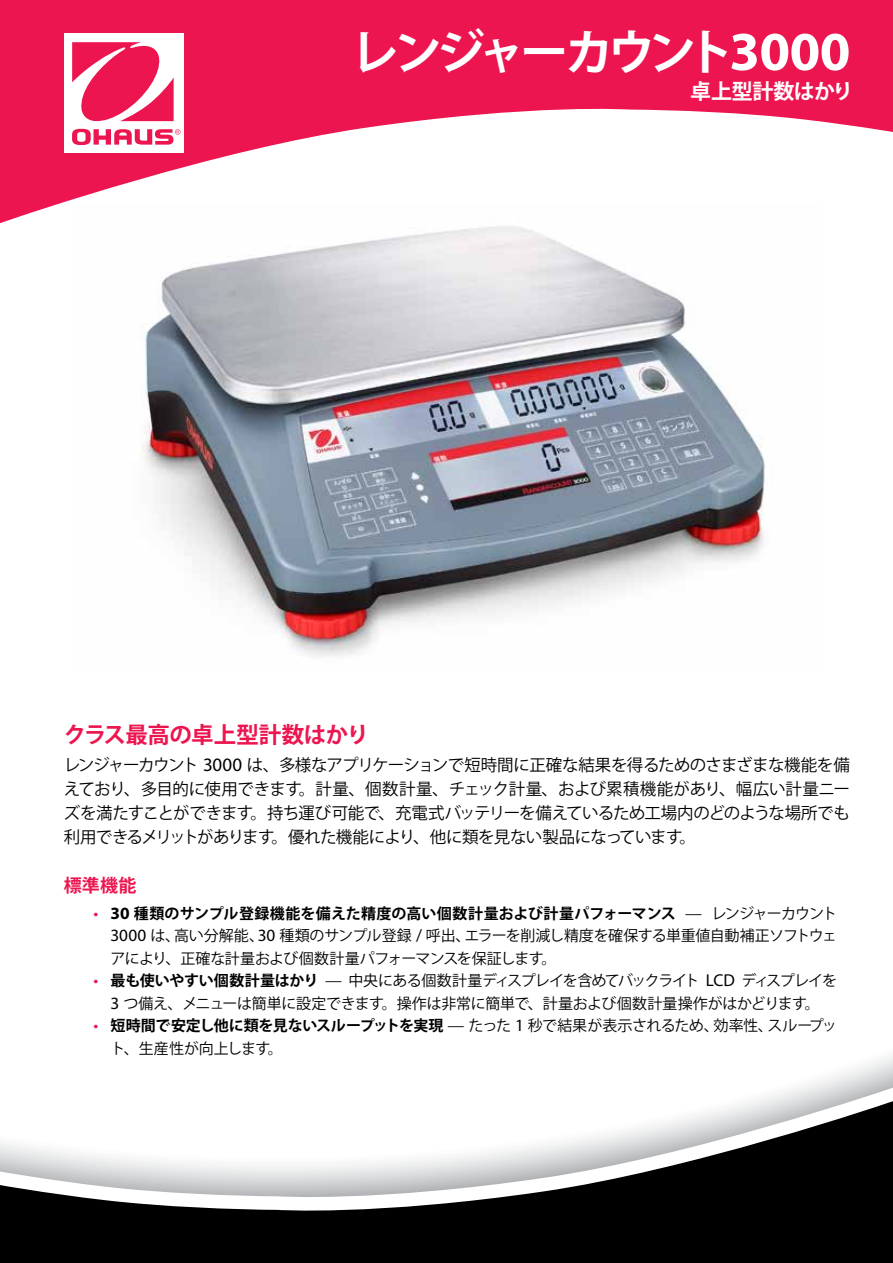
<style>
.page{position:relative;width:893px;height:1263px;background:#fff}
.page>*{position:absolute;margin:0;border:0;box-sizing:border-box;transform-origin:0 0}
.t1{font:700 48px "Koz Go Pro";letter-spacing:-.105em;color:#fff}
.t2{font:700 22.5px "Koz Go Pro";letter-spacing:-.015em;color:#ed154f}
.t3{font:700 21px "Koz Go Pro";letter-spacing:-.01em;color:#fff}
.t4{font:700 18px "Koz Go Pro";color:#ed154f}
.t5{font:16.5px/24px "Koz Go Pro";letter-spacing:-.045em;color:#000;text-align:justify}
.t6{font:15px/22.5px "Koz Go Pro";letter-spacing:-.03em;color:#000;text-align:justify}
.s1{font-family:"Myriad Pro";font-size:55.2px}
.s2{font-family:"Myriad Pro";font-size:18.9px}
.s3{font-family:"Myriad Pro";font-size:17.25px;color:#ed154f}
.s4{font-family:"Myriad Pro";font-weight:700;font-size:17.25px}
.s5{font-weight:700}
.s6{font-family:"Myriad Pro";font-size:17.25px}
</style>
<div class="page">
<img style="left:140px;top:233px;width:625px;height:424px">
<svg style="left:0;top:0;width:893px;height:233px;fill:#ed154f"></svg>
<div style="left:64px;top:34px;width:119px;height:119px;background:#fff"></div>
<svg style="left:72px;top:42px;width:109px;height:103px"></svg>
<svg style="left:792px;top:1071px;width:101px;height:14px"></svg>
<svg style="left:0;top:1085px;width:893px;height:178px"></svg>
<h1 class="t1" style="left:351px;top:21px;width:501px">レンジャーカウント<span class="s1">3000</span></h1>
<h3 class="t3" style="left:690px;top:77px;width:164px">卓上型計数はかり</h3>
<h2 class="t2" style="left:64px;top:720px;width:307px">クラス最高の卓上型計数はかり</h2>
<p class="t5" style="left:64px;top:753px;width:787px">レンジャーカウント <span class="s2">3000</span> は、多様なアプリケーションで短時間に正確な結果を得るためのさまざまな機能を備えており、多目的に使用できます。計量、個数計量、チェック計量、および累積機能があり、幅広い計量ニーズを満たすことができます。持ち運び可能で、充電式バッテリーを備えているため工場内のどのような場所でも利用できるメリットがあります。優れた機能により、他に類を見ない製品になっています。</p>
<p class="t4" style="left:64px;top:874px;width:74px">標準機能</p>
<p class="t6" style="left:111px;top:902px;width:728px;text-indent:-17px"><span class="s3">•</span> <span class="s4">30</span> <span class="s5">種類のサンプル登録機能を備えた精度の高い個数計量および計量パフォーマンス</span> ̶ レンジャーカウント<span class="s6">3000</span> は、高い分解能、<span class="s6">30</span> 種類のサンプル登録 <span class="s6">/</span> 呼出、エラーを削減し精度を確保する単重値自動補正ソフトウェアにより、正確な計量および個数計量パフォーマンスを保証します。</p>
<p class="t6" style="left:94px;top:970px;width:745px;text-align:center"><span class="s3">•</span> <span class="s5">最も使いやすい個数計量はかり</span> ̶ 中央にある個数計量ディスプレイを含めてバックライト <span class="s6">LCD</span> ディスプレイを<br><span class="s6">3</span> つ備え、メニューは簡単に設定できます。操作は非常に簡単で、計量および個数計量操作がはかどります。</p>
<p class="t6" style="left:111px;top:1015px;width:728px;text-indent:-17px"><span class="s3">•</span> <span class="s5">短時間で安定し他に類を見ないスループットを実現</span> ̶ たった <span class="s6">1</span> 秒で結果が表示されるため、効率性、スループット、生産性が向上します。</p>
</div>
